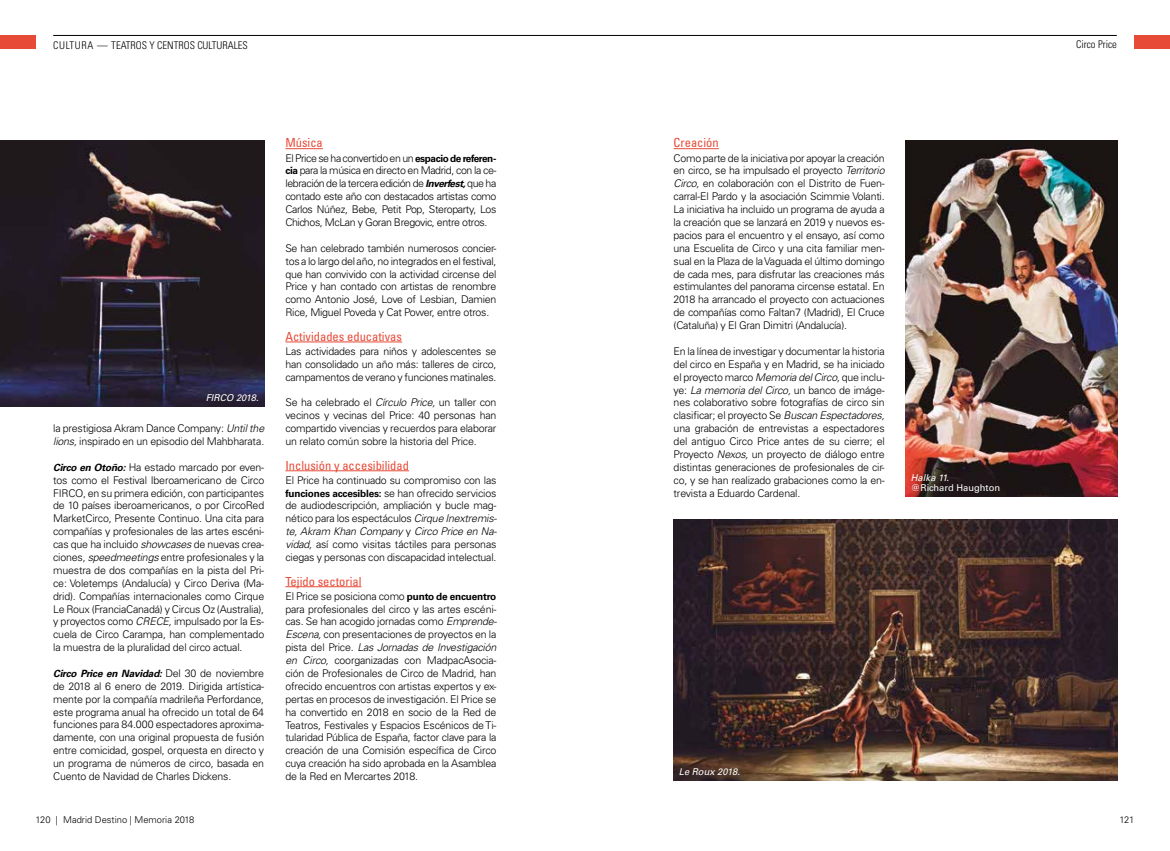
<style>
.page{position:relative;width:1170px;height:851px;background:#fff}
.page>*{position:absolute;margin:0;border:0;box-sizing:border-box;transform-origin:0 0}
.t1{font:condensed 12.5px "Univers LT Std";color:#e74b38}
.t2{font:300 10.62px/12.9px "Univers LT Std";letter-spacing:-.02em;color:#000;text-align:justify}
.t3{font:300 condensed 10.62px "Univers LT Std";color:#000}
.t4{font:italic 700 10px "Univers LT Std";letter-spacing:-.02em;color:#000}
.t5{font:300 9.38px "Univers LT Std";color:#000}
.t6{font:italic 9.38px "Univers LT Std";color:#fff}
.t7{font:9.38px "Univers LT Std";color:#fff}
.s1{font-style:italic}
.s2{font-weight:700;font-style:italic;font-size:10px}
.s3{font-weight:300;font-style:normal;font-size:10.62px}
.s4{font-weight:700;font-size:10px}
</style>
<div class="page">
<hr style="left:53px;top:35px;width:1063px;height:1px;background:#000">
<div style="left:0;top:35px;width:35px;height:14px;background:#e74b38"></div>
<div style="left:1134px;top:35px;width:35px;height:14px;background:#e74b38"></div>
<hr style="left:285px;top:148px;width:38px;height:1px;background:#e74b38">
<hr style="left:285px;top:341px;width:117px;height:1px;background:#e74b38">
<hr style="left:285px;top:470px;width:124px;height:1px;background:#e74b38">
<hr style="left:285px;top:586px;width:76px;height:1px;background:#e74b38">
<hr style="left:673px;top:148px;width:45px;height:1px;background:#e74b38">
<img style="left:0;top:140px;width:264px;height:266px">
<img style="left:905px;top:140px;width:211px;height:356px">
<img style="left:673px;top:519px;width:443px;height:261px">
<p class="t3" style="left:53px;top:39px;width:196px">CULTURA — TEATROS Y CENTROS CULTURALES</p>
<p class="t3" style="left:1076px;top:38px;width:42px">Circo Price</p>
<p class="t6" style="left:206px;top:392px;width:55px">FIRCO 2018.</p>
<p class="t2" style="left:53px;top:422px;width:212px">la prestigiosa Akram Dance Company: <span class="s1">Until the lions,</span> inspirado en un episodio del Mahbharata.</p>
<p class="t2" style="left:53px;top:460px;width:212px"><span class="s2">Circo en Otoño:</span> Ha estado marcado por even&shy;tos como el Festival Iberoamericano de Circo FIRCO, en su primera edición, con participantes de 10 países iberoamericanos, o por CircoRed MarketCirco, Presente Continuo. Una cita para compañías y profesionales de las artes escéni&shy;cas que ha incluido <span class="s1">showcases</span> de nuevas crea&shy;ciones, <span class="s1">speedmeetings</span> entre profesionales y la muestra de dos compañías en la pista del Pri&shy;ce: Voletemps (Andalucía) y Circo Deriva (Ma&shy;drid). Compañías internacionales como Cirque Le Roux (FranciaCanadá) y Circus Oz (Australia), y proyectos como <span class="s1">CRECE,</span> impulsado por la Es&shy;cuela de Circo Carampa, han complementado la muestra de la pluralidad del circo actual.</p>
<p class="t4" style="left:53px;top:667px;width:212px">Circo Price en Navidad: <span class="s3">Del 30 de noviembre</span></p>
<p class="t2" style="left:53px;top:679px;width:212px">de 2018 al 6 enero de 2019. Dirigida artística&shy;mente por la compañía madrileña Perfordance, este programa anual ha ofrecido un total de 64 funciones para 84.000 espectadores aproxima&shy;damente, con una original propuesta de fusión entre comicidad, gospel, orquesta en directo y un programa de números de circo, basada en Cuento de Navidad de Charles Dickens.</p>
<p class="t1" style="left:285px;top:135px;width:39px">Música</p>
<p class="t2" style="left:285px;top:151px;width:212px">El Price se ha convertido en un <span class="s4">espacio de referen&shy;cia</span> para la música en directo en Madrid, con la ce&shy;lebración de la tercera edición de <span class="s2">Inverfest,</span> que ha contado este año con destacados artistas como Carlos Núñez, Bebe, Petit Pop, Steroparty, Los Chichos, McLan y Goran Bregovic, entre otros.</p>
<p class="t2" style="left:285px;top:241px;width:212px">Se han celebrado también numerosos concier&shy;tos a lo largo del año, no integrados en el festival, que han convivido con la actividad circense del Price y han contado con artistas de renombre como Antonio José, Love of Lesbian, Damien Rice, Miguel Poveda y Cat Power, entre otros.</p>
<p class="t1" style="left:285px;top:328px;width:118px">Actividades educativas</p>
<p class="t2" style="left:285px;top:344px;width:212px">Las actividades para niños y adolescentes se han consolidado un año más: talleres de circo, campamentos de verano y funciones matinales.</p>
<p class="t2" style="left:285px;top:396px;width:212px">Se ha celebrado el <span class="s1">Círculo Price,</span> un taller con vecinos y vecinas del Price: 40 personas han compartido vivencias y recuerdos para elaborar un relato común sobre la historia del Price.</p>
<p class="t1" style="left:285px;top:457px;width:125px">Inclusión y accesibilidad</p>
<p class="t2" style="left:285px;top:473px;width:213px">El Price ha continuado su compromiso con las <span class="s4">funciones accesibles:</span> se han ofrecido servicios de audiodescripción, ampliación y bucle mag&shy;nético para los espectáculos <span class="s1">Cirque Inextremis&shy;te, Akram Khan Company</span> y <span class="s1">Circo Price en Na&shy;vidad,</span> así como visitas táctiles para personas ciegas y personas con discapacidad intelectual.</p>
<p class="t1" style="left:285px;top:573px;width:78px">Tejido sectorial</p>
<p class="t2" style="left:285px;top:589px;width:213px">El Price se posiciona como <span class="s4">punto de encuentro </span>para profesionales del circo y las artes escéni&shy;cas. Se han acogido jornadas como <span class="s1">Emprende-Escena,</span> con presentaciones de proyectos en la pista del Price. <span class="s1">Las Jornadas de Investigación en Circo,</span> coorganizadas con MadpacAsocia&shy;ción de Profesionales de Circo de Madrid, han ofrecido encuentros con artistas expertos y ex&shy;pertas en procesos de investigación. El Price se ha convertido en 2018 en socio de la Red de Teatros, Festivales y Espacios Escénicos de Ti&shy;tularidad Pública de España, factor clave para la creación de una Comisión específica de Circo cuya creación ha sido aprobada en la Asamblea de la Red en Mercartes 2018.</p>
<p class="t1" style="left:673px;top:135px;width:47px">Creación</p>
<p class="t2" style="left:673px;top:151px;width:212px">Como parte de la iniciativa por apoyar la creación en circo, se ha impulsado el proyecto <span class="s1">Territorio Circo,</span> en colaboración con el Distrito de Fuen&shy;carral-El Pardo y la asociación Scimmie Volanti.<br>La iniciativa ha incluido un programa de ayuda a la creación que se lanzará en 2019 y nuevos es&shy;pacios para el encuentro y el ensayo, así como una Escuelita de Circo y una cita familiar men&shy;sual en la Plaza de la Vaguada el último domingo de cada mes, para disfrutar las creaciones más estimulantes del panorama circense estatal. En 2018 ha arrancado el proyecto con actuaciones de compañías como Faltan7 (Madrid), El Cruce (Cataluña) y El Gran Dimitri (Andalucía).</p>
<p class="t2" style="left:673px;top:344px;width:213px">En la línea de investigar y documentar la historia del circo en España y en Madrid, se ha iniciado el proyecto marco <span class="s1">Memoria del Circo,</span> que inclu&shy;ye: <span class="s1">La memoria del Circo,</span> un banco de imáge&shy;nes colaborativo sobre fotografías de circo sin clasificar; el proyecto Se <span class="s1">Buscan Espectadores, </span>una grabación de entrevistas a espectadores del antiguo Circo Price antes de su cierre; el Proyecto <span class="s1">Nexos,</span> un proyecto de diálogo entre distintas generaciones de profesionales de cir&shy;co, y se han realizado grabaciones como la en&shy;trevista a Eduardo Cardenal.</p>
<p class="t6" style="left:910px;top:471px;width:40px">Halka 11.</p>
<p class="t7" style="left:910px;top:482px;width:91px">@Richard Haughton</p>
<p class="t6" style="left:679px;top:765px;width:63px">Le Roux 2018.</p>
<p class="t5" style="left:35px;top:813px;width:160px">120 | Madrid Destino | Memoria 2018</p>
<p class="t5" style="left:1119px;top:813px;width:17px">121</p>
</div>
